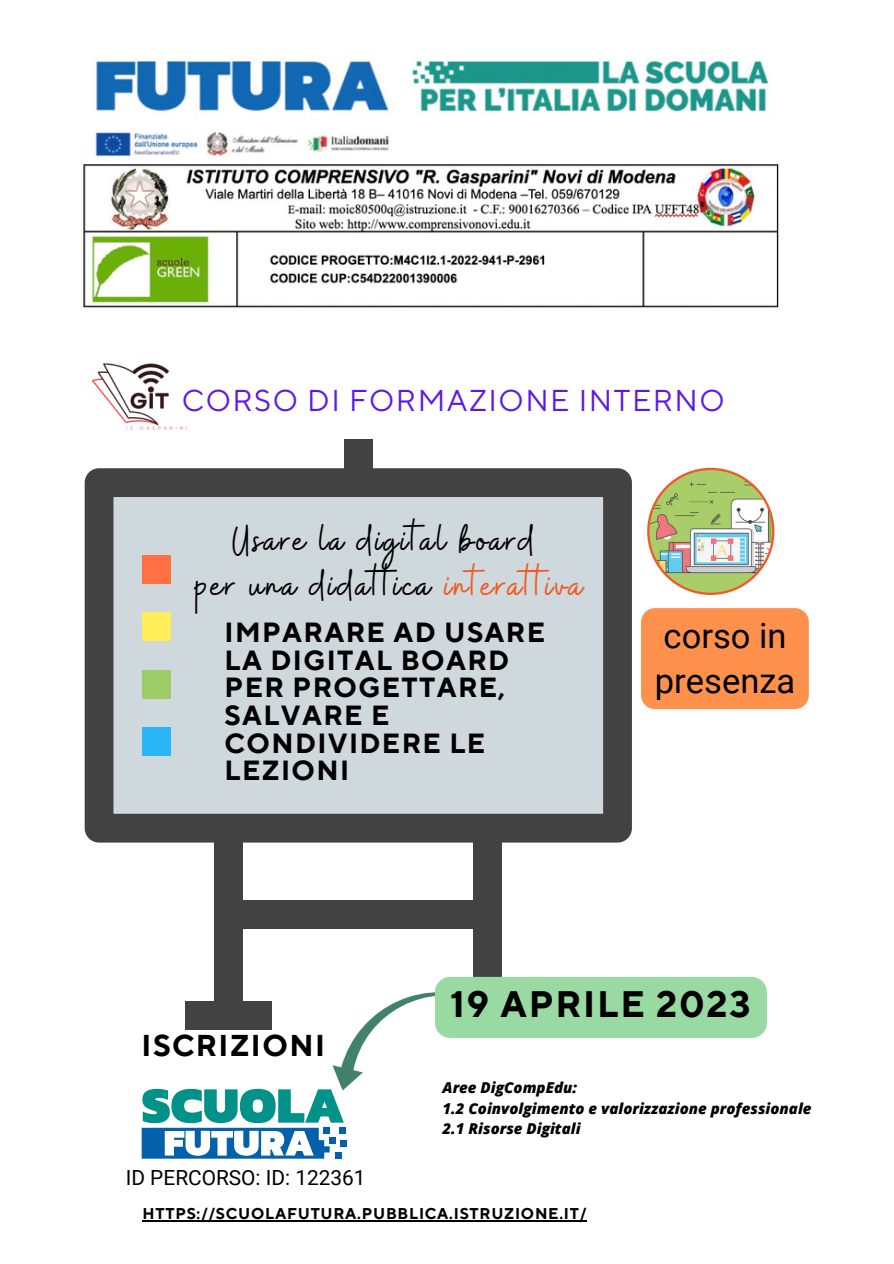
<style>
.page{position:relative;width:894px;height:1264px;background:#fff}
.page>*{position:absolute;margin:0;border:0;box-sizing:border-box;transform-origin:0 0}
.t1{font:44.7px/45px "Buffalo";letter-spacing:.05em;color:#000;text-align:center}
.t2{font:700 36.6px "TT Norms Pro";letter-spacing:.05em;color:#000}
.t3{font:34.5px/44.7px "Roboto";color:#000}
.t4{font:30px "TT Norms Pro";letter-spacing:.05em;color:#5e17eb}
.t5{font:700 30px "TT Norms Pro";letter-spacing:.05em;color:#000}
.t6{font:700 27.6px/27.6px "TT Norms Pro";letter-spacing:.05em;color:#000}
.t7{font:20.85px "Roboto";color:#000}
.t8{font:700 15.6px "TT Norms Pro";letter-spacing:.05em;color:#000}
.t9{font:italic 800 15px/20.2px "Open Sans";color:#000}
.s1{color:#f15a24}
</style>
<div class="page">
<img style="left:83px;top:59px;width:696px;height:249px">
<svg style="left:142px;top:992px;width:349px;height:166px"></svg>
<img style="left:83px;top:296px;width:168px;height:134px">
<svg style="left:647px;top:468px;width:127px;height:127px"></svg>
<svg style="left:85px;top:468px;width:546px;height:374px;background:#acb3b6"></svg>
<div style="left:214px;top:842px;width:29px;height:173px;background:#424242"></div>
<div style="left:185px;top:1000px;width:87px;height:29px;background:#424242"></div>
<div style="left:473px;top:842px;width:29px;height:173px;background:#424242"></div>
<div style="left:228px;top:900px;width:260px;height:29px;background:#424242"></div>
<div style="left:344px;top:439px;width:28px;height:43px;background:#424242"></div>
<div style="left:142px;top:554px;width:29px;height:29px;background:#ff7043"></div>
<div style="left:142px;top:612px;width:29px;height:29px;background:#ffee58"></div>
<div style="left:142px;top:669px;width:29px;height:29px;background:#9ccc65"></div>
<div style="left:142px;top:727px;width:29px;height:29px;background:#29b6f6"></div>
<div style="left:640px;top:608px;width:168px;height:101px;background:#ff914d;border-radius:14px"></div>
<div style="left:435px;top:976px;width:331px;height:61px;background:#99daa2;border-radius:15px"></div>
<hr style="left:142px;top:1220px;width:445px;height:1px;background:#000">
<h3 class="t4" style="left:182px;top:383px;width:544px">CORSO DI FORMAZIONE INTERNO</h3>
<h1 class="t1" style="left:194px;top:520px;width:389px">Usare la digital board<br>per una didattica <span class="s1">interattiva</span></h1>
<h3 class="t6" style="left:224px;top:619px;width:322px">IMPARARE AD USARE<br>LA DIGITAL BOARD<br>PER PROGETTARE,<br>SALVARE E<br>CONDIVIDERE LE<br>LEZIONI</h3>
<h3 class="t3" style="left:654px;top:614px;width:142px">corso in presenza</h3>
<h3 class="t5" style="left:141px;top:1027px;width:185px">ISCRIZIONI</h3>
<h3 class="t7" style="left:126px;top:1165px;width:241px">ID PERCORSO: ID: 122361</h3>
<h2 class="t2" style="left:450px;top:982px;width:301px">19 APRILE 2023</h2>
<p class="t9" style="left:442px;top:1077px;width:370px">Aree DigCompEdu:<br>1.2 Coinvolgimento e valorizzazione professionale<br>2.1 Risorse Digitali</p>
<p class="t8" style="left:142px;top:1204px;width:445px">HTTPS://SCUOLAFUTURA.PUBBLICA.ISTRUZIONE.IT/</p>
</div>
